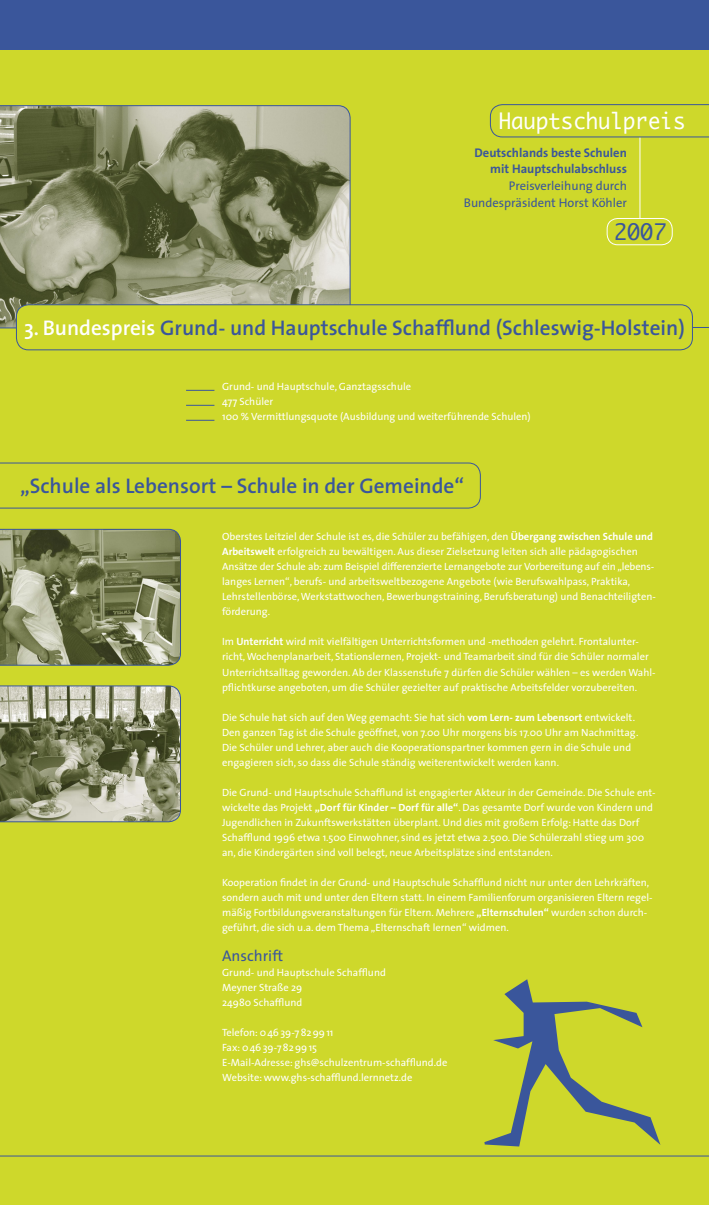
<style>
.page{position:relative;width:709px;height:1205px;background:#ced82b}
.page>*{position:absolute;margin:0;border:0;box-sizing:border-box;transform-origin:0 0}
.t1{font:21.8px "Monaco";color:#3a569b}
.t2{font:21.6px "Monaco";color:#fff;scale:.96 1}
.t3{font:600 21.25px "The Sans";color:#3a569b}
.t4{font:15.5px "The Sans";color:#3a569b}
.t5{font:700 12.57px/16.8px "The Sans";color:#3a569b;text-align:right}
.t6{font:12.57px/16.8px "The Sans";color:#3a569b;text-align:right}
.t7{font:10.5px/15px "The Sans";color:#fff}
.s1{color:#fff}
.s2{font-weight:700}
</style>
<div class="page">
<div style="left:0;top:0;width:709px;height:50px;background:#3a569b"></div>
<svg style="left:606px;top:217px;width:67px;height:28px"></svg>
<svg style="left:0;top:105px;width:351px;height:223px;background:#848769"></svg>
<svg style="left:0;top:528px;width:181px;height:137px;background:#818663"></svg>
<svg style="left:0;top:462px;width:481px;height:46px"></svg>
<hr style="left:0;top:1155px;width:709px;height:1px;background:#3a569b">
<svg style="left:15px;top:304px;width:694px;height:46px"></svg>
<hr style="left:639px;top:137px;width:1px;height:81px;background:#fff">
<svg style="left:489px;top:104px;width:220px;height:33px"></svg>
<svg style="left:484px;top:979px;width:176px;height:167px"></svg>
<svg style="left:0;top:685px;width:181px;height:137px;background:#909379"></svg>
<svg style="left:186px;top:390px;width:28px;height:1px"></svg>
<svg style="left:186px;top:405px;width:28px;height:1px"></svg>
<svg style="left:186px;top:420px;width:28px;height:1px"></svg>
<h2 class="t2" style="left:499px;top:102px;width:196px">Hauptschulpreis</h2>
<p class="t5" style="left:474px;top:144px;width:154px">Deutschlands beste Schulen mit Hauptschulabschluss</p>
<p class="t6" style="left:464px;top:177px;width:165px">Preisverleihung durch<br>Bundespräsident Horst Köhler</p>
<h1 class="t1" style="left:614px;top:213px;width:54px">2007</h1>
<h3 class="t3" style="left:24px;top:310px;width:662px"><span class="s1">3. Bundespreis</span> Grund- und Hauptschule Schafflund (Schleswig-Holstein)</h3>
<p class="t7" style="left:222px;top:379px;width:310px">Grund- und Hauptschule, Ganztagsschule<br>477 Schüler<br>100 % Vermittlungsquote (Ausbildung und weiterführende Schulen)</p>
<h3 class="t3" style="left:20px;top:468px;width:445px">„Schule als Lebensort – Schule in der Gemeinde“</h3>
<p class="t7" style="left:222px;top:529px;width:435px">Oberstes Leitziel der Schule ist es, die Schüler zu befähigen, den <span class="s2">Übergang zwischen Schule und Arbeitswelt</span> erfolgreich zu bewältigen. Aus dieser Zielsetzung leiten sich alle pädagogischen Ansätze der Schule ab: zum Beispiel differenzierte Lernangebote zur Vorbereitung auf ein „lebens&shy;langes Lernen“, berufs- und arbeitsweltbezogene Angebote (wie Berufswahlpass, Praktika, Lehrstellenbörse, Werkstattwochen, Bewerbungstraining, Berufsberatung) und Benachteiligten&shy;förderung.</p>
<p class="t7" style="left:222px;top:634px;width:435px">Im <span class="s2">Unterricht</span> wird mit vielfältigen Unterrichtsformen und -methoden gelehrt. Frontalunter&shy;richt, Wochenplanarbeit, Stationslernen, Projekt- und Teamarbeit sind für die Schüler normaler Unterrichtsalltag geworden. Ab der Klassenstufe 7 dürfen die Schüler wählen – es werden Wahl&shy;pflichtkurse angeboten, um die Schüler gezielter auf praktische Arbeitsfelder vorzubereiten.</p>
<p class="t7" style="left:222px;top:709px;width:418px">Die Schule hat sich auf den Weg gemacht: Sie hat sich <span class="s2">vom Lern- zum Lebensort</span> entwickelt.<br>Den ganzen Tag ist die Schule geöffnet, von 7.00 Uhr morgens bis 17.00 Uhr am Nachmittag.<br>Die Schüler und Lehrer, aber auch die Kooperationspartner kommen gern in die Schule und engagieren sich, so dass die Schule ständig weiterentwickelt werden kann.</p>
<p class="t7" style="left:222px;top:784px;width:435px">Die Grund- und Hauptschule Schafflund ist engagierter Akteur in der Gemeinde. Die Schule ent&shy;wickelte das Projekt <span class="s2">„Dorf für Kinder – Dorf für alle“</span>. Das gesamte Dorf wurde von Kindern und Jugendlichen in Zukunftswerkstätten überplant. Und dies mit großem Erfolg: Hatte das Dorf Schafflund 1996 etwa 1.500 Einwohner, sind es jetzt etwa 2.500. Die Schülerzahl stieg um 300 an, die Kindergärten sind voll belegt, neue Arbeitsplätze sind entstanden.</p>
<p class="t7" style="left:222px;top:874px;width:432px">Kooperation findet in der Grund- und Hauptschule Schafflund nicht nur unter den Lehrkräften, sondern auch mit und unter den Eltern statt. In einem Familienforum organisieren Eltern regel&shy;mäßig Fortbildungsveranstaltungen für Eltern. Mehrere <span class="s2">„Elternschulen“</span> wurden schon durch&shy;geführt, die sich u.a. dem Thema „Elternschaft lernen“ widmen.</p>
<h3 class="t4" style="left:222px;top:942px;width:63px">Anschrift</h3>
<p class="t7" style="left:222px;top:964px;width:165px">Grund- und Hauptschule Schafflund<br>Meyner Straße 29<br>24980 Schafflund</p>
<p class="t7" style="left:222px;top:1024px;width:227px">Telefon: 0 46 39-7 82 99 11<br>Fax: 0 46 39-7 82 99 15<br>E-Mail-Adresse: ghs@schulzentrum-schafflund.de Website: www.ghs-schafflund.lernnetz.de</p>
</div>
